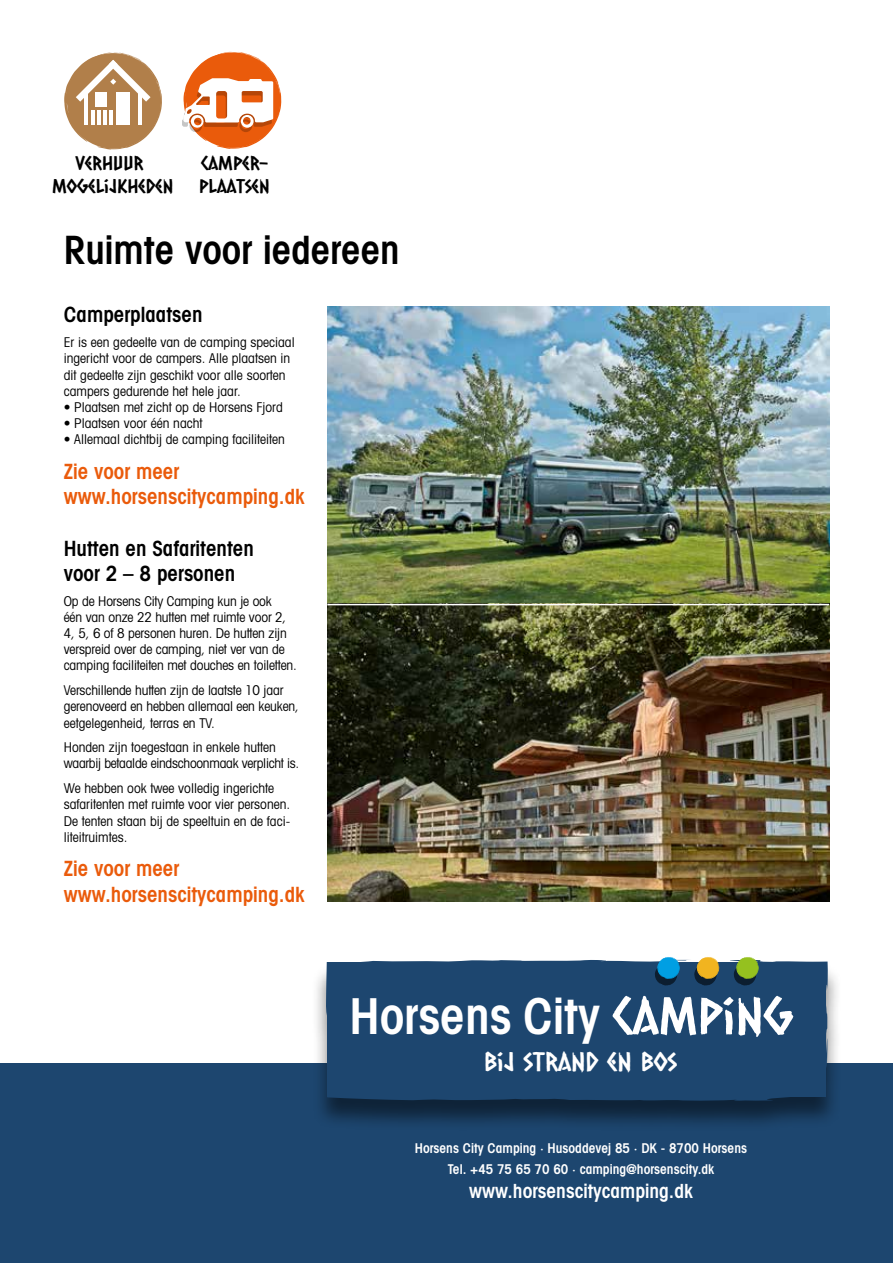
<style>
.page{position:relative;width:893px;height:1263px;background:#fff}
.page>*{position:absolute;margin:0;border:0;box-sizing:border-box;transform-origin:0 0}
.t1{font:600 condensed 49.5px "Avant Garde";color:#fff}
.t2{font:600 condensed 39px "Avant Garde";color:#000}
.t3{font:25.95px "Caesar Dressing";color:#fff}
.t4{font:600 condensed 21px/25.2px "Avant Garde";color:#ea5b0b}
.t5{font:600 condensed 21px/25.2px "Avant Garde";color:#000}
.t6{font:600 condensed 19.5px "Avant Garde";color:#fff}
.t7{font:19.2px/23.1px "Caesar Dressing";color:#000}
.t8{font:condensed 13.5px/16.2px "Avant Garde";color:#000}
.t9{font:600 condensed 13.5px/21px "Avant Garde";color:#fff;text-align:center}
.t10{font:condensed 13.5px/16.2px "Avant Garde";letter-spacing:-.02em;color:#000}
.s1{font-family:"Caesar Dressing";font-weight:400;font-stretch:normal;font-size:51px}
</style>
<div class="page">
<div style="left:0;top:1063px;width:893px;height:200px;background:#1d466f"></div>
<img style="left:327px;top:306px;width:502px;height:298px">
<img style="left:327px;top:605px;width:502px;height:296px">
<svg style="left:182px;top:52px;width:99px;height:97px"></svg>
<svg style="left:64px;top:53px;width:98px;height:97px"></svg>
<div style="left:312px;top:959px;width:530px;height:173px;background:#000;opacity:.5"></div>
<svg style="left:326px;top:959px;width:502px;height:148px;background:#20476e"></svg>
<svg style="left:821px;top:1050px;width:1px;height:12px"></svg>
<svg style="left:327px;top:1073px;width:499px;height:28px"></svg>
<svg style="left:655px;top:957px;width:70px;height:28px;background:#55797b"></svg>
<svg style="left:734px;top:957px;width:25px;height:28px"></svg>
<h3 class="t7" style="left:52px;top:151px;width:123px;text-align:center">VERHUUR<br>MOGELIJKHEDEN</h3>
<h3 class="t7" style="left:199px;top:151px;width:72px">CAMPER-<br>PLAATSEN</h3>
<h2 class="t2" style="left:64px;top:226px;width:337px">Ruimte voor iedereen</h2>
<h3 class="t5" style="left:64px;top:302px;width:140px">Camperplaatsen</h3>
<p class="t8" style="left:64px;top:334px;width:232px">Er is een gedeelte van de camping speciaal ingericht voor de campers. Alle plaatsen in dit gedeelte zijn geschikt voor alle soorten campers gedurende het hele jaar.</p>
<p class="t8" style="left:64px;top:399px;width:220px">• Plaatsen met zicht op de Horsens Fjord</p>
<p class="t8" style="left:64px;top:415px;width:140px">• Plaatsen voor één nacht</p>
<p class="t8" style="left:64px;top:431px;width:223px">• Allemaal dichtbij de camping faciliteiten</p>
<h3 class="t7" style="left:180px;top:358px;width:107px">AUTOCAMPERE</h3>
<h3 class="t7" style="left:74px;top:358px;width:82px">UDLEJNING</h3>
<h3 class="t4" style="left:64px;top:458px;width:242px">Zie voor meer www.horsenscitycamping.dk</h3>
<h3 class="t5" style="left:64px;top:535px;width:192px">Hutten en Safaritenten voor 2 – 8 personen</h3>
<p class="t8" style="left:64px;top:592px;width:235px">Op de Horsens City Camping kun je ook<br>één van onze 22 hutten met ruimte voor 2, 4, 5, 6 of 8 personen huren. De hutten zijn verspreid over de camping, niet ver van de camping faciliteiten met douches en toiletten.</p>
<p class="t8" style="left:64px;top:682px;width:237px">Verschillende hutten zijn de laatste 10 jaar gerenoveerd en hebben allemaal een keuken, eetgelegenheid, terras en TV.</p>
<p class="t10" style="left:64px;top:739px;width:237px">Honden zijn toegestaan in enkele hutten waarbij betaalde eindschoonmaak verplicht is.</p>
<p class="t8" style="left:64px;top:780px;width:228px">We hebben ook twee volledig ingerichte safaritenten met ruimte voor vier personen.<br>De tenten staan bij de speeltuin en de faci&shy;liteitruimtes.</p>
<h3 class="t4" style="left:64px;top:856px;width:242px">Zie voor meer www.horsenscitycamping.dk</h3>
<h1 class="t1" style="left:350px;top:986px;width:445px">Horsens City <span class="s1">CAMPING</span></h1>
<h3 class="t3" style="left:484px;top:1045px;width:194px">BIJ STRAND EN BOS</h3>
<p class="t9" style="left:415px;top:1138px;width:334px">Horsens City Camping · Husoddevej 85 · DK - 8700 Horsens<br>Tel. +45 75 65 70 60 · camping@horsenscity.dk</p>
<h3 class="t6" style="left:469px;top:1179px;width:225px">www.horsenscitycamping.dk</h3>
</div>
